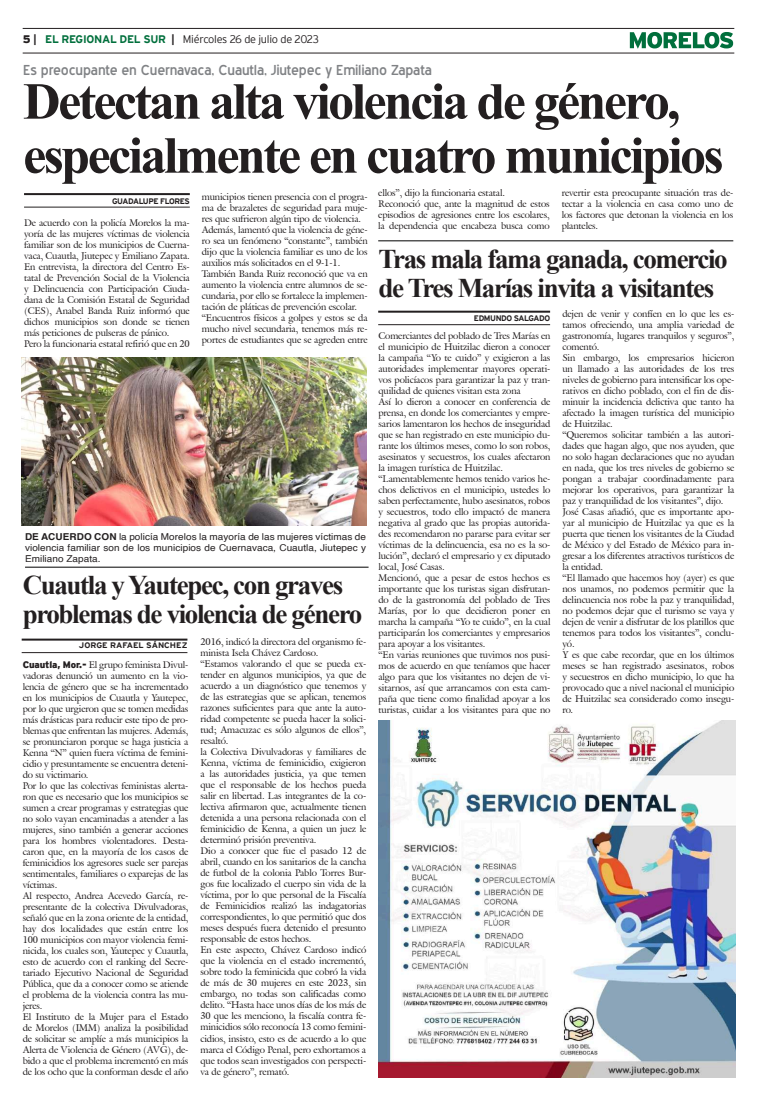
<style>
.page{position:relative;width:757px;height:1106px;background:#fff}
.page>*{position:absolute;margin:0;border:0;box-sizing:border-box;transform-origin:0 0}
.t1{font:700 52px/54px "Times New Roman";letter-spacing:-.05em;color:#231f20}
.t2{font:700 27px/29px "Times New Roman";letter-spacing:-.05em;color:#231f20}
.t3{font:14px "Blue Highway";letter-spacing:-.015em;color:#808285;scale:1.05 1}
.t4{font:300 11px "Interstate";letter-spacing:-.025em;color:#231f20}
.t5{font:9.5px/11px "Galliard IT Cby BT";letter-spacing:-.01em;color:#231f20}
.t6{font:9.5px/11px "Helvetica";letter-spacing:.005em;color:#231f20;text-align:justify;scale:1.05 1}
.t7{font:700 8px "Interstate";letter-spacing:-.05em;color:#231f20}
.t8{font:700 8px "Interstate";color:#231f20;scale:1.05 1}
.s1{font-weight:900}
.s2{font-weight:700}
.s3{font-weight:700;color:#006f3c}
.s4{font-family:"Interstate";font-weight:900}
</style>
<div class="page">
<hr style="left:23px;top:28px;width:711px;height:1px;background:#231f20">
<hr style="left:23px;top:53px;width:711px;height:1px;background:#231f20">
<svg style="left:630px;top:32px;width:103px;height:17px"></svg>
<img style="left:378px;top:720px;width:357px;height:357px">
<hr style="left:22px;top:638px;width:165px;height:2px;background:#231f20">
<hr style="left:22px;top:652px;width:165px;height:1px;background:#231f20">
<hr style="left:25px;top:566px;width:344px;height:1px;background:#000">
<hr style="left:24px;top:193px;width:166px;height:2px;background:#231f20">
<hr style="left:24px;top:207px;width:166px;height:1px;background:#231f20">
<hr style="left:378px;top:311px;width:172px;height:2px;background:#231f20">
<hr style="left:378px;top:324px;width:172px;height:1px;background:#231f20">
<hr style="left:378px;top:240px;width:355px;height:1px;background:#000">
<img style="left:22px;top:358px;width:344px;height:167px">
<p class="t4" style="left:23px;top:33px;width:297px"><span class="s1">5</span> <span class="s2">|</span> <span class="s3">EL REGIONAL DEL SUR</span> <span class="s2">|</span> Miércoles 26 de julio de 2023</p>
<h3 class="t3" style="left:23px;top:62px;width:391px">Es preocupante en Cuernavaca, Cuautla, Jiutepec y Emiliano Zapata</h3>
<h1 class="t1" style="left:23px;top:73px;width:702px">Detectan alta violencia de género, especialmente en cuatro municipios</h1>
<p class="t7" style="left:112px;top:196px;width:79px">GUADALUPE FLORES</p>
<p class="t5" style="left:378px;top:187px;width:173px">ellos”, dijo la funcionaria estatal.<br>Reconoció que, ante la magnitud de estos episodios de agresiones entre los escolares, la dependencia que encabeza busca como</p>
<p class="t5" style="left:562px;top:187px;width:173px;text-align:justify">revertir esta preocupante situación tras de&shy;tectar a la violencia en casa como uno de los factores que detonan la violencia en los planteles.</p>
<p class="t5" style="left:202px;top:191px;width:167px">municipios tienen presencia con el progra&shy;ma de brazaletes de seguridad para muje&shy;res que sufrieron algún tipo de violencia.<br>Además, lamentó que la violencia de géne&shy;ro sea un fenómeno “constante”, también dijo que la violencia familiar es uno de los auxilios más solicitados en el 9-1-1.<br>También Banda Ruiz reconoció que va en aumento la violencia entre alumnos de se&shy;cundaria, por ello se fortalece la implemen&shy;tación de pláticas de prevención escolar. “Encuentros físicos a golpes y estos se da mucho nivel secundaria, tenemos más re&shy;portes de estudiantes que se agreden entre</p>
<p class="t5" style="left:24px;top:217px;width:167px">De acuerdo con la policía Morelos la ma&shy;yoría de las mujeres víctimas de violencia familiar son de los municipios de Cuerna&shy;vaca, Cuautla, Jiutepec y Emiliano Zapata.<br>En entrevista, la directora del Centro Es&shy;tatal de Prevención Social de la Violencia y Delincuencia con Participación Ciuda&shy;dana de la Comisión Estatal de Seguridad (CES), Anabel Banda Ruiz informó que dichos municipios son donde se tienen más peticiones de pulseras de pánico.<br>Pero la funcionaria estatal refirió que en 20</p>
<h2 class="t2" style="left:378px;top:243px;width:351px">Tras mala fama ganada, comercio de Tres Marías invita a visitantes</h2>
<p class="t7" style="left:474px;top:314px;width:78px">EDMUNDO SALGADO</p>
<p class="t5" style="left:562px;top:308px;width:173px">dejen de venir y confíen en lo que les es&shy;tamos ofreciendo, una amplia variedad de gastronomía, lugares tranquilos y seguros”, comentó.<br>Sin embargo, los empresarios hicieron un llamado a las autoridades de los tres niveles de gobierno para intensificar los ope&shy;rativos en dicho poblado, con el fin de dis&shy;minuir la incidencia delictiva que tanto ha afectado la imagen turística del municipio de Huitzilac.<br>“Queremos solicitar también a las autori&shy;dades que hagan algo, que nos ayuden, que no solo hagan declaraciones que no ayudan en nada, que los tres niveles de gobierno se pongan a trabajar coordinadamente para mejorar los operativos, para garantizar la paz y tranquilidad de los visitantes”, dijo.<br>José Casas añadió, que es importante apo&shy;yar al municipio de Huitzilac ya que es la puerta que tienen los visitantes de la Ciudad de México y del Estado de México para in&shy;gresar a los diferentes atractivos turísticos de la entidad.<br>“El llamado que hacemos hoy (ayer) es que nos unamos, no podemos permitir que la delincuencia nos robe la paz y tranquilidad, no podemos dejar que el turismo se vaya y dejen de venir a disfrutar de los platillos que tenemos para todos los visitantes”, conclu&shy;yó.<br>Y es que cabe recordar, que en los últimos meses se han registrado asesinatos, robos y secuestros en dicho municipio, lo que ha provocado que a nivel nacional el municipio de Huitzilac sea considerado como insegu&shy;ro.</p>
<p class="t5" style="left:378px;top:330px;width:173px">Comerciantes del poblado de Tres Marías en el municipio de Huitzilac dieron a conocer la campaña “Yo te cuido” y exigieron a las autoridades implementar mayores operati&shy;vos policíacos para garantizar la paz y tran&shy;quilidad de quienes visitan esta zona<br>Así lo dieron a conocer en conferencia de prensa, en donde los comerciantes y empre&shy;sarios lamentaron los hechos de inseguridad que se han registrado en este municipio du&shy;rante los últimos meses, como lo son robos, asesinatos y secuestros, los cuales afectaron la imagen turística de Huitzilac. “Lamentablemente hemos tenido varios he&shy;chos delictivos en el municipio, ustedes lo saben perfectamente, hubo asesinatos, robos y secuestros, todo ello impactó de manera negativa al grado que las propias autorida&shy;des recomendaron no pararse para evitar ser víctimas de la delincuencia, esa no es la so&shy;lución”, declaró el empresario y ex diputado local, José Casas.<br>Mencionó, que a pesar de estos hechos es importante que los turistas sigan disfrutan&shy;do de la gastronomía del poblado de Tres Marías, por lo que decidieron poner en marcha la campaña “Yo te cuido”, en la cual participarán los comerciantes y empresarios para apoyar a los visitantes.<br>“En varias reuniones que tuvimos nos pusi&shy;mos de acuerdo en que teníamos que hacer algo para que los visitantes no dejen de vi&shy;sitarnos, así que arrancamos con esta cam&shy;paña que tiene como finalidad apoyar a los turistas, cuidar a los visitantes para que no</p>
<p class="t6" style="left:25px;top:531px;width:326px"><span class="s2">DE ACUERDO CON</span> la policía Morelos la mayoría de las mujeres víctimas de violencia familiar son de los municipios de Cuernavaca, Cuautla, Jiutepec y Emiliano Zapata.</p>
<h2 class="t2" style="left:23px;top:570px;width:341px">Cuautla y Yautepec, con graves problemas de violencia de género</h2>
<p class="t8" style="left:79px;top:641px;width:105px">JORGE RAFAEL SÁNCHEZ</p>
<p class="t5" style="left:200px;top:636px;width:167px">2016, indicó la directora del organismo fe&shy;minista Isela Chávez Cardoso.<br>“Estamos valorando el que se pueda ex&shy;tender en algunos municipios, ya que de acuerdo a un diagnóstico que tenemos y de las estrategias que se aplican, tenemos razones suficientes para que ante la auto&shy;ridad competente se pueda hacer la solici&shy;tud; Amacuzac es sólo algunos de ellos”, resaltó.<br>la Colectiva Divulvadoras y familiares de Kenna, víctima de feminicidio, exigieron a las autoridades justicia, ya que temen que el responsable de los hechos pueda salir en libertad. Las integrantes de la co&shy;lectiva afirmaron que, actualmente tienen detenida a una persona relacionada con el feminicidio de Kenna, a quien un juez le determinó prisión preventiva.<br>Dio a conocer que fue el pasado 12 de abril, cuando en los sanitarios de la cancha de futbol de la colonia Pablo Torres Bur&shy;gos fue localizado el cuerpo sin vida de la víctima, por lo que personal de la Fiscalía de Feminicidios realizó las indagatorias correspondientes, lo que permitió que dos meses después fuera detenido el presunto responsable de estos hechos.<br>En este aspecto, Chávez Cardoso indicó que la violencia en el estado incrementó, sobre todo la feminicida que cobró la vida de más de 30 mujeres en este 2023, sin embargo, no todas son calificadas como delito. “Hasta hace unos días de los más de 30 que les menciono, la fiscalía contra fe&shy;minicidios sólo reconocía 13 como femini&shy;cidios, insisto, esto es de acuerdo a lo que marca el Código Penal, pero exhortamos a que todos sean investigados con perspecti&shy;va de género”, remató.</p>
<p class="t5" style="left:23px;top:659px;width:167px"><span class="s4">Cuautla, Mor.-</span> El grupo feminista Divul&shy;vadoras denunció un aumento en la vio&shy;lencia de género que se ha incrementado en los municipios de Cuautla y Yautepec, por lo que urgieron que se tomen medidas más drásticas para reducir este tipo de pro&shy;blemas que enfrentan las mujeres. Además, se pronunciaron porque se haga justicia a Kenna “N” quien fuera víctima de femini&shy;cidio y presuntamente se encuentra deteni&shy;do su victimario.<br>Por lo que las colectivas feministas alerta&shy;ron que es necesario que los municipios se sumen a crear programas y estrategias que no solo vayan encaminadas a atender a las mujeres, sino también a generar acciones para los hombres violentadores. Desta&shy;caron que, en la mayoría de los casos de feminicidios los agresores suele ser parejas sentimentales, familiares o exparejas de las víctimas.<br>Al respecto, Andrea Acevedo García, re&shy;presentante de la colectiva Divulvadoras, señaló que en la zona oriente de la entidad, hay dos localidades que están entre los 100 municipios con mayor violencia femi&shy;nicida, los cuales son, Yautepec y Cuautla, esto de acuerdo con el ranking del Secre&shy;tariado Ejecutivo Nacional de Seguridad Pública, que da a conocer como se atiende el problema de la violencia contra las mu&shy;jeres.<br>El Instituto de la Mujer para el Estado de Morelos (IMM) analiza la posibilidad de solicitar se amplíe a más municipios la Alerta de Violencia de Género (AVG), de&shy;bido a que el problema incrementó en más de los ocho que la conforman desde el año</p>
</div>
